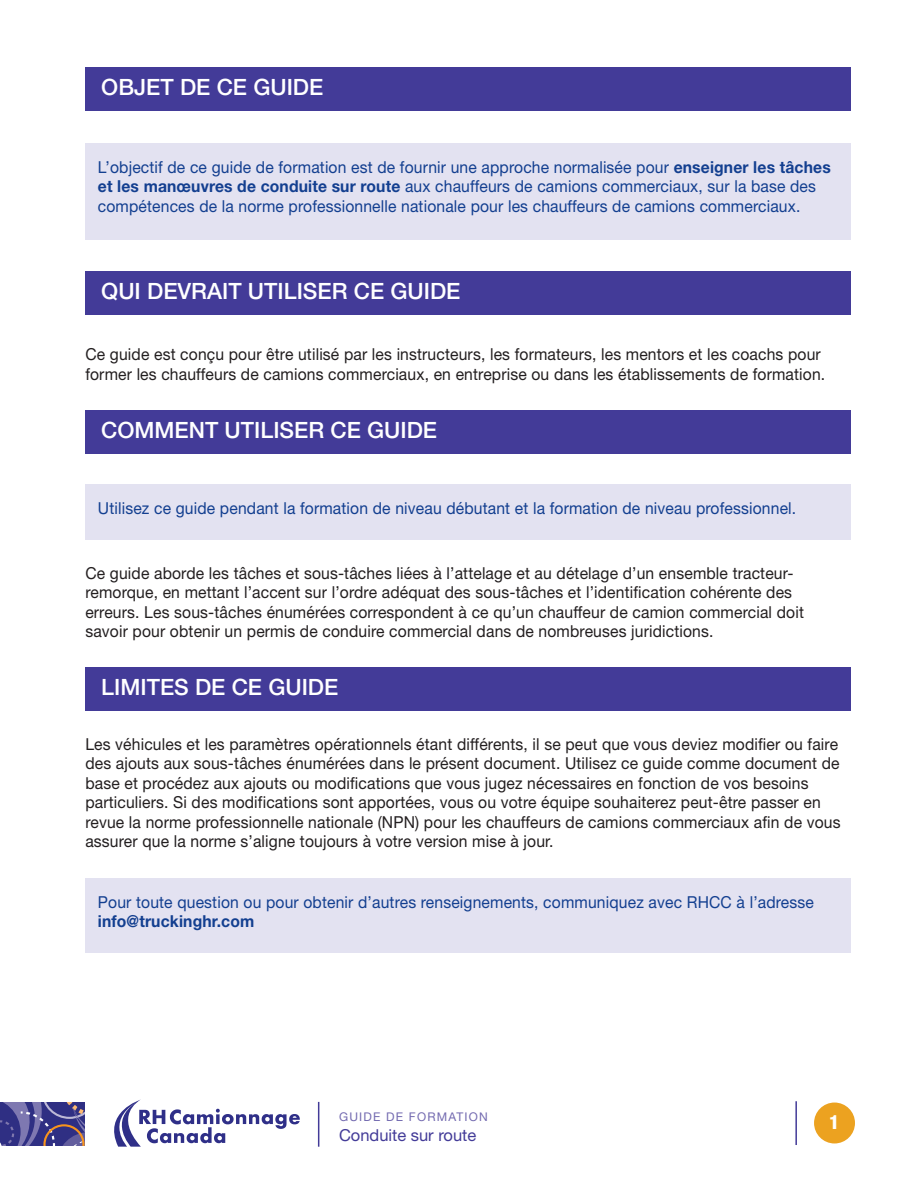
<style>
.page{position:relative;width:918px;height:1188px;background:#fff}
.page>*{position:absolute;margin:0;border:0;box-sizing:border-box;transform-origin:0 0}
.t1{font:500 22.5px "Helvetica Neue LT Std";color:#fff}
.t2{font:800 condensed 19.5px "Helvetica Neue LT Std";color:#fff}
.t3{font:16.5px/19.5px "Helvetica Neue LT Std";letter-spacing:.01em;color:#231f20;scale:.95 1}
.t4{font:16.5px/19.5px "Helvetica Neue LT Std";letter-spacing:.01em;color:#133f90;scale:.95 1}
.t5{font:700 16.5px "Helvetica Neue LT Std";letter-spacing:.01em;color:#133f90;scale:.95 1}
.t6{font:16.5px "Helvetica Neue LT Std";color:#433b98}
.t7{font:12px "Helvetica Neue LT Std";letter-spacing:.1em;color:#736ab0}
.s1{font-weight:700}
</style>
<div class="page">
<hr style="left:795px;top:1101px;width:2px;height:44px;background:#433b98">
<div style="left:814px;top:1103px;width:41px;height:40px;background:#eca220;border-radius:50%"></div>
<div style="left:85px;top:68px;width:765px;height:43px;background:#433b98"></div>
<div style="left:85px;top:271px;width:765px;height:43px;background:#433b98"></div>
<div style="left:85px;top:410px;width:765px;height:43px;background:#433b98"></div>
<div style="left:85px;top:143px;width:765px;height:97px;background:#e3e2f1"></div>
<div style="left:85px;top:485px;width:765px;height:55px;background:#e3e2f1"></div>
<div style="left:85px;top:879px;width:765px;height:74px;background:#e3e2f1"></div>
<div style="left:85px;top:667px;width:765px;height:44px;background:#433b98"></div>
<hr style="left:318px;top:1102px;width:1px;height:45px;background:#433b98">
<svg style="left:0;top:1102px;width:84px;height:44px;background:#524c8e"></svg>
<svg style="left:114px;top:1100px;width:186px;height:47px"></svg>
<h1 class="t1" style="left:101px;top:79px;width:224px">OBJET DE CE GUIDE</h1>
<p class="t4" style="left:98px;top:159px;width:773px">L’objectif de ce guide de formation est de fournir une approche normalisée pour <span class="s1">enseigner les tâches et les manœuvres de conduite sur route</span> aux chauffeurs de camions commerciaux, sur la base des compétences de la norme professionnelle nationale pour les chauffeurs de camions commerciaux.</p>
<h1 class="t1" style="left:101px;top:283px;width:361px">QUI DEVRAIT UTILISER CE GUIDE</h1>
<p class="t3" style="left:85px;top:346px;width:780px">Ce guide est conçu pour être utilisé par les instructeurs, les formateurs, les mentors et les coachs pour former les chauffeurs de camions commerciaux, en entreprise ou dans les établissements de formation.</p>
<h1 class="t1" style="left:101px;top:422px;width:337px">COMMENT UTILISER CE GUIDE</h1>
<p class="t4" style="left:98px;top:500px;width:737px">utilisez ce guide pendant la formation de niveau débutant et la formation de niveau professionnel.</p>
<p class="t3" style="left:85px;top:565px;width:758px">Ce guide aborde les tâches et sous-tâches liées à l’attelage et au dételage d’un ensemble tracteur&shy;remorque, en mettant l’accent sur l’ordre adéquat des sous-tâches et l’identification cohérente des erreurs. Les sous-tâches énumérées correspondent à ce qu’un chauffeur de camion commercial doit savoir pour obtenir un permis de conduire commercial dans de nombreuses juridictions.</p>
<h1 class="t1" style="left:101px;top:679px;width:239px">LIMITES DE CE GUIDE</h1>
<p class="t3" style="left:85px;top:736px;width:797px">Les véhicules et les paramètres opérationnels étant différents, il se peut que vous deviez modifier ou faire des ajouts aux sous-tâches énumérées dans le présent document. utilisez ce guide comme document de base et procédez aux ajouts ou modifications que vous jugez nécessaires en fonction de vos besoins particuliers. Si des modifications sont apportées, vous ou votre équipe souhaiterez peut-être passer en revue la norme professionnelle nationale (NPN) pour les chauffeurs de camions commerciaux afin de vous assurer que la norme s’aligne toujours à votre version mise à jour.</p>
<p class="t4" style="left:98px;top:894px;width:755px">Pour toute question ou pour obtenir d’autres renseignements, communiquez avec RHCC à l’adresse</p>
<p class="t5" style="left:98px;top:916px;width:166px">info@truckinghr.com</p>
<p class="t7" style="left:339px;top:1113px;width:150px">Guide de foRmatioN</p>
<p class="t6" style="left:339px;top:1129px;width:139px">Conduite sur route</p>
<p class="t2" style="left:829px;top:1115px;width:12px">1</p>
</div>
